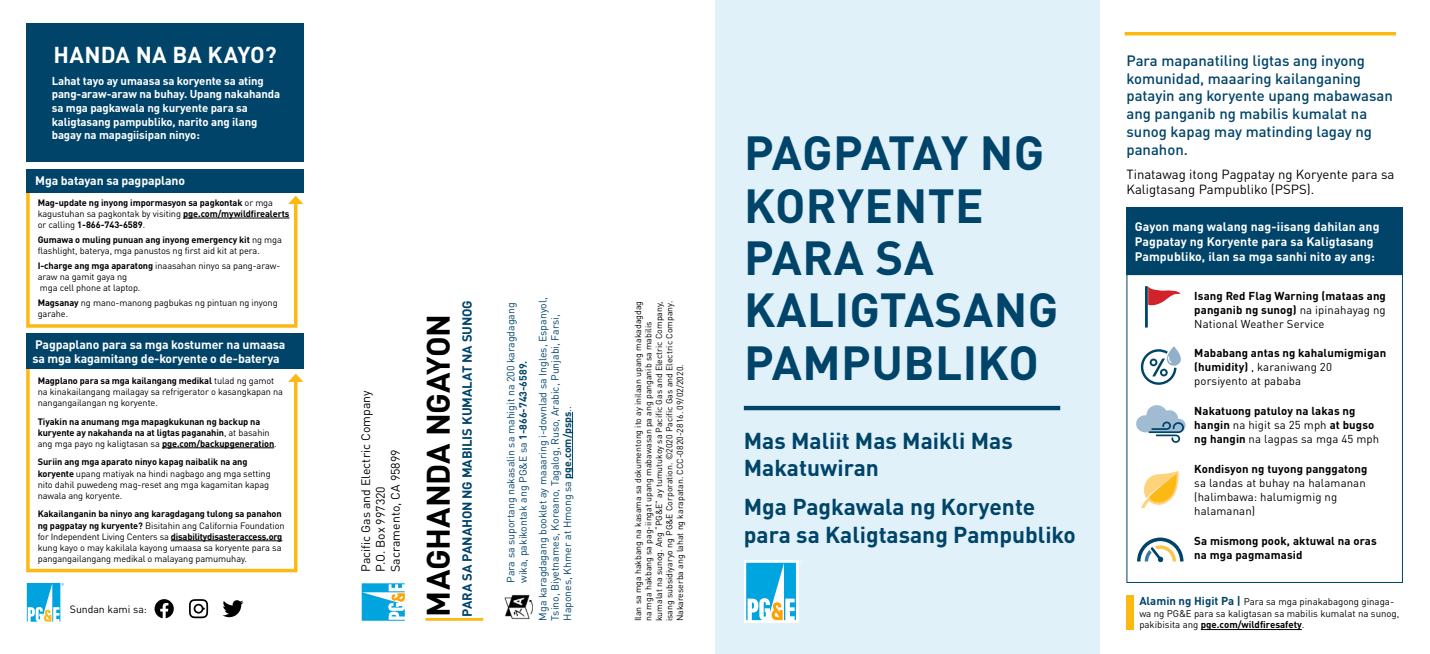
<style>
.page{position:relative;width:1430px;height:654px;background:#fff}
.page>*{position:absolute;margin:0;border:0;box-sizing:border-box;transform-origin:0 0}
.t1{font:700 47.25px/52.3px "DINOT";letter-spacing:.01em;color:#00446a}
.t2{font:700 32.11px "DINOT";letter-spacing:-.015em;color:#000}
.t3{font:700 22.75px/27.3px "DINOT";color:#00446a}
.t4{font:700 22.75px "DINOT";letter-spacing:.005em;color:#fff}
.t5{font:500 14.88px/17.8px "DINOT";color:#00446a}
.t6{font:13.12px/15.8px "DINOT";color:#000}
.t7{font:700 13.12px "DINOT";letter-spacing:-.01em;color:#00446a}
.t8{font:700 12.25px/14.7px "DINOT";color:#fff}
.t9{font:12.25px/14.7px "DINOT";color:#000}
.t10{font:700 11.38px/14px "DINOT";letter-spacing:.01em;color:#000}
.t11{font:700 11.38px/13.7px "DINOT";letter-spacing:-.01em;color:#fff}
.t12{font:11.38px/14px "DINOT";letter-spacing:.01em;color:#000}
.t13{font:10.5px/12.2px "DINOT";color:#00446a}
.t14{font:10.5px "DINOT";letter-spacing:-.005em;color:#000}
.t15{font:9.62px/11.5px "DINOT";color:#000}
.t16{font:9.19px/11px "DINOT";letter-spacing:-.01em;color:#000}
.t17{font:700 9.19px/11px "DINOT";letter-spacing:-.01em;color:#000}
.t18{font:8.75px/10.5px "DINOT";color:#000}
.s1{font-weight:400}
.s2{font-weight:700}
.s3{font-weight:700;font-size:11.38px;color:#00446a}
</style>
<div class="page">
<div style="left:26px;top:24px;width:277px;height:138px;background:#00446a"></div>
<svg style="left:27px;top:583px;width:36px;height:38px"></svg>
<svg style="left:189px;top:599px;width:19px;height:19px"></svg>
<svg style="left:222px;top:600px;width:21px;height:17px"></svg>
<svg style="left:155px;top:599px;width:19px;height:19px"></svg>
<svg style="left:26px;top:193px;width:273px;height:135px"></svg>
<svg style="left:288px;top:196px;width:15px;height:8px"></svg>
<svg style="left:26px;top:369px;width:272px;height:204px"></svg>
<svg style="left:288px;top:373px;width:15px;height:9px"></svg>
<div style="left:26px;top:169px;width:277px;height:24px;background:#00446a"></div>
<div style="left:26px;top:333px;width:277px;height:36px;background:#00446a"></div>
<hr style="left:425px;top:618px;width:58px;height:2px;background:#fdb913">
<div style="left:360px;top:581px;width:46px;height:41px;background:#3ebae6"></div>
<svg style="left:360px;top:581px;width:45px;height:39px"></svg>
<hr style="left:572px;top:412px;width:1px;height:66px;background:#00446a">
<img style="left:504px;top:594px;width:28px;height:26px">
<div style="left:1126px;top:207px;width:276px;height:68px;background:#00446a"></div>
<svg style="left:1145px;top:286px;width:35px;height:41px"></svg>
<svg style="left:1136px;top:405px;width:49px;height:38px"></svg>
<svg style="left:1137px;top:537px;width:46px;height:25px"></svg>
<svg style="left:1141px;top:471px;width:37px;height:37px"></svg>
<svg style="left:1140px;top:346px;width:41px;height:39px"></svg>
<hr style="left:1200px;top:629px;width:101px;height:1px;background:#000">
<div style="left:1126px;top:595px;width:7px;height:35px;background:#fdb913"></div>
<hr style="left:1124px;top:32px;width:271px;height:3px;background:#fdb913">
<div style="left:715px;top:0;width:384px;height:654px;background:#e1f1fa"></div>
<svg style="left:744px;top:560px;width:54px;height:62px"></svg>
<svg style="left:746px;top:560px;width:56px;height:60px"></svg>
<hr style="left:744px;top:406px;width:316px;height:4px;background:#00446a">
<h3 class="t4" style="left:53px;top:40px;width:224px">HANDA NA BA KAYO?</h3>
<p class="t11" style="left:52px;top:73px;width:230px">Lahat tayo ay umaasa sa koryente sa ating pang-araw-araw na buhay. Upang nakahanda sa mga pagkawala ng kuryente para sa kaligtasang pampubliko, narito ang ilang bagay na mapagiisipan ninyo:</p>
<h3 class="t8" style="left:35px;top:173px;width:151px">Mga batayan sa pagpaplano</h3>
<p class="t17" style="left:38px;top:197px;width:253px">Mag-update ng inyong impormasyon sa pagkontak <span class="s1">or mga kagustuhan sa pagkontak by visiting</span> pge.com/mywildfirealerts <span class="s1">or calling</span> 1-866-743-6589<span class="s1">.</span></p>
<p class="t16" style="left:38px;top:233px;width:246px"><span class="s2">Gumawa o muling punuan ang inyong emergency kit</span> ng mga flashlight, baterya, mga panustos ng first aid kit at pera.</p>
<p class="t16" style="left:38px;top:259px;width:244px"><span class="s2">I-charge ang mga aparatong</span> inaasahan ninyo sa pang-araw&shy;araw na gamit gaya ng<br>mga cell phone at laptop.</p>
<p class="t16" style="left:38px;top:296px;width:241px"><span class="s2">Magsanay</span> ng mano-manong pagbukas ng pintuan ng inyong garahe.</p>
<h3 class="t8" style="left:32px;top:337px;width:254px;line-height:14px">Pagpaplano para sa mga kostumer na umaasa sa mga kagamitang de-koryente o de-baterya</h3>
<p class="t16" style="left:38px;top:374px;width:247px"><span class="s2">Magplano para sa mga kailangang medikal</span> tulad ng gamot na kinakailangang mailagay sa refrigerator o kasangkapan na nangangailangan ng koryente.</p>
<p class="t17" style="left:38px;top:415px;width:240px">Tiyakin na anumang mga mapagkukunan ng backup na kuryente ay nakahanda na at ligtas paganahin<span class="s1">, at basahin ang mga payo ng kaligtasan sa</span> pge.com/backupgeneration<span class="s1">.</span></p>
<p class="t16" style="left:38px;top:456px;width:234px"><span class="s2">Suriin ang mga aparato ninyo kapag naibalik na ang koryente</span> upang matiyak na hindi nagbago ang mga setting nito dahil puwedeng mag-reset ang mga kagamitan kapag nawala ang koryente.</p>
<p class="t16" style="left:38px;top:508px;width:248px"><span class="s2">Kakailanganin ba ninyo ang karagdagang tulong sa panahon ng pagpatay ng kuryente?</span> Bisitahin ang California Foundation for Independent Living Centers sa <span class="s2">disabilitydisasteraccess.org </span>kung kayo o may kakilala kayong umaasa sa koryente para sa pangangailangang medikal o malayang pamumuhay.</p>
<p class="t14" style="left:70px;top:601px;width:78px">Sundan kami sa:</p>
<h3 class="t9" style="left:358px;top:571px;width:183px;rotate:-90deg">Pacific Gas and Electric Company<br>P.O. Box 997320<br>Sacramento, CA 95899</h3>
<h2 class="t2" style="left:417px;top:616px;width:304px;rotate:-90deg">MAGHANDA NGAYON</h2>
<h3 class="t7" style="left:458px;top:616px;width:318px;rotate:-90deg">PARA SA PANAHON NG MABILIS KUMALAT NA SUNOG</h3>
<p class="t13" style="left:504px;top:583px;width:282px;rotate:-90deg">Para sa suportang nakasalin sa mahigit na 200 karagdagang wika, pakikontak ang PG&amp;E sa <span class="s2">1-866-743-6589.</span></p>
<p class="t13" style="left:536px;top:620px;width:325px;rotate:-90deg">Mga karagdagang booklet ay maaaring i-downlad sa Ingles, Espanyol,<br>Tsino, Biyetnames, Koreano, Tagalog, Ruso, Arabic, Punjabi, Farsi,<br>Hapones, Khmer at Hmong sa <span class="s2">pge.com/psps</span>..</p>
<p class="t18" style="left:632px;top:621px;width:322px;rotate:-90deg">Ilan sa mga hakbang na kasama sa dokumentong ito ay inilaan upang makadagdag na mga hakbang sa pag-iingat upang mabawasan pa ang panganib sa mabilis kumalat na sunog. Ang “PG&amp;E” ay tumutukoy sa Pacific Gas and Electric Company, isang subsidiyaryo ng PG&amp;E Corporation. ©2020 Pacific Gas and Electric Company.<br>Nakareserba ang lahat ng karapatan. CCC-0820-2816. 09/02/2020.</p>
<h1 class="t1" style="left:744px;top:126px;width:316px">PAGPATAY NG<br>KORYENTE<br>PARA SA<br>KALIGTASANG<br>PAMPUBLIKO</h1>
<h3 class="t3" style="left:744px;top:426px;width:270px">Mas Maliit Mas Maikli Mas<br>Makatuwiran</h3>
<h3 class="t3" style="left:744px;top:493px;width:333px">Mga Pagkawala ng Koryente para sa Kaligtasang Pampubliko</h3>
<h3 class="t5" style="left:1126px;top:51px;width:268px">Para mapanatiling ligtas ang inyong komunidad, maaaring kailanganing patayin ang koryente upang mabawasan ang panganib ng mabilis kumalat na sunog kapag may matinding lagay ng panahon.</h3>
<h3 class="t6" style="left:1126px;top:165px;width:269px">Tinatawag itong Pagpatay ng Koryente para sa<br>Kaligtasang Pampubliko (PSPS).</h3>
<h3 class="t8" style="left:1134px;top:219px;width:246px">Gayon mang walang nag-iisang dahilan ang<br>Pagpatay ng Koryente para sa Kaligtasang<br>Pampubliko, ilan sa mga sanhi nito ay ang:</h3>
<p class="t10" style="left:1194px;top:288px;width:193px;text-align:justify">Isang Red Flag Warning (mataas ang panganib ng sunog) <span class="s1">na ipinahayag ng National Weather Service</span></p>
<p class="t10" style="left:1194px;top:346px;width:193px">Mababang antas ng kahalumigmigan (humidity) <span class="s1">, karaniwang 20 porsiyento at pababa</span></p>
<p class="t10" style="left:1194px;top:403px;width:186px">Nakatuong patuloy na lakas ng hangin <span class="s1">na higit sa 25 mph</span> at bugso ng hangin <span class="s1">na lagpas sa mga 45 mph</span></p>
<p class="t10" style="left:1194px;top:461px;width:175px">Kondisyon ng tuyong panggatong</p>
<p class="t12" style="left:1194px;top:475px;width:173px">sa landas at buhay na halamanan (halimbawa: halumigmig ng halamanan)</p>
<p class="t10" style="left:1194px;top:533px;width:184px">Sa mismong pook, aktuwal na oras na mga pagmamasid</p>
<p class="t15" style="left:1139px;top:595px;width:261px"><span class="s3">Alamin ng Higit Pa |</span> Para sa mga pinakabagong ginaga&shy;wa ng PG&amp;E para sa kaligtasan sa mabilis kumalat na sunog, pakibisita ang <span class="s2">pge.com/wildfiresafety</span>.</p>
</div>
